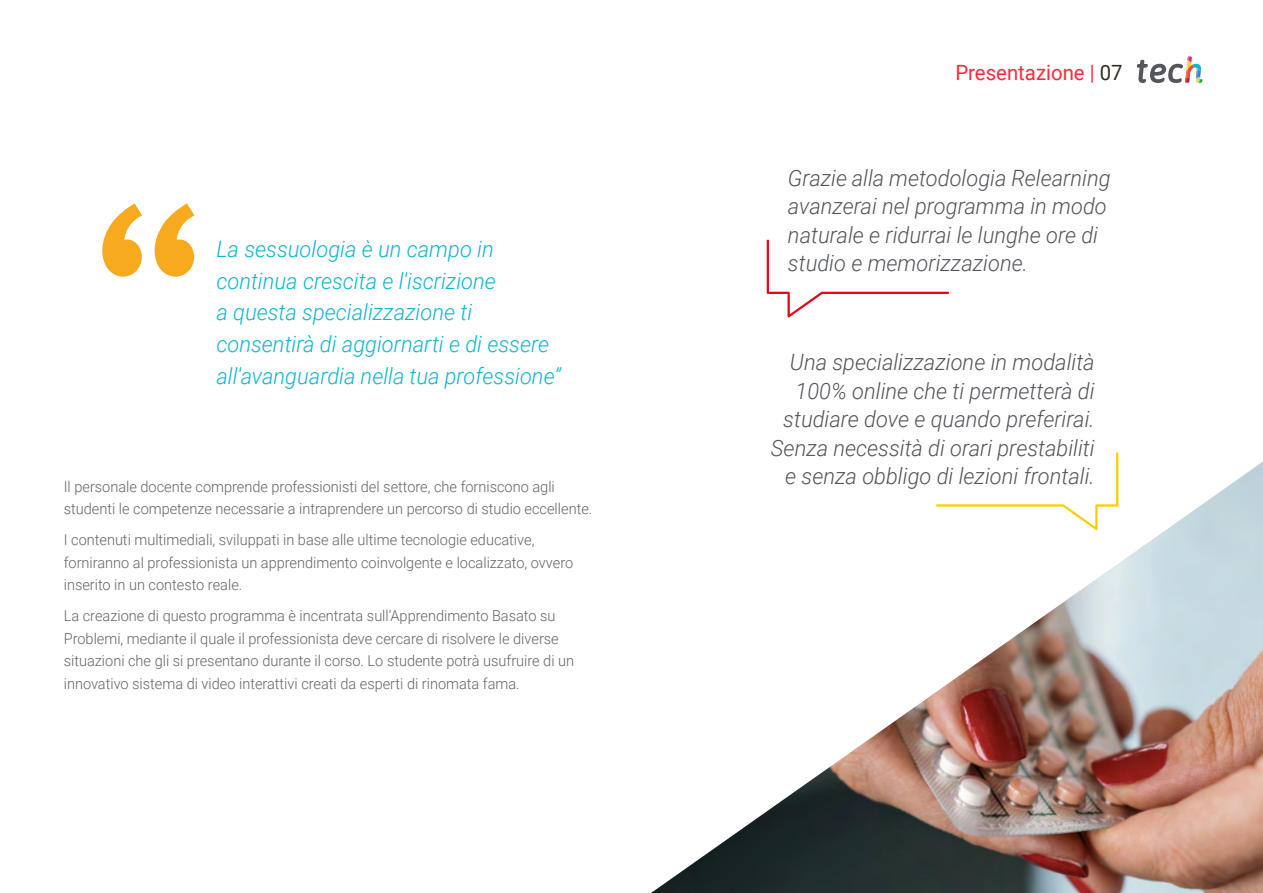
<style>
.page{position:relative;width:1263px;height:893px;background:#fff}
.page>*{position:absolute;margin:0;border:0;box-sizing:border-box;transform-origin:0 0}
.t1{font:italic 300 22.5px/28.5px "Roboto";color:#52555b}
.t2{font:italic 300 22.5px/31.5px "Roboto";color:#0fb6cf}
.t3{font:21px "Roboto";color:#ff293a}
.t4{font:300 15px/22.5px "Roboto";color:#61646a}
.s1{color:#312e20}
</style>
<div class="page">
<svg style="left:102px;top:203px;width:92px;height:74px"></svg>
<img style="left:651px;top:461px;width:612px;height:432px">
<svg style="left:766px;top:239px;width:183px;height:79px"></svg>
<svg style="left:1137px;top:56px;width:65px;height:27px"></svg>
<svg style="left:934px;top:452px;width:185px;height:81px"></svg>
<h1 class="t2" style="left:216px;top:233px;width:346px">La sessuologia è un campo in continua crescita e l'iscrizione<br>a questa specializzazione ti consentirà di aggiornarti e di essere all'avanguardia nella tua professione”</h1>
<p class="t4" style="left:64px;top:475px;width:530px">Il personale docente comprende professionisti del settore, che forniscono agli studenti le competenze necessarie a intraprendere un percorso di studio eccellente.</p>
<p class="t4" style="left:64px;top:528px;width:511px">I contenuti multimediali, sviluppati in base alle ultime tecnologie educative, forniranno al professionista un apprendimento coinvolgente e localizzato, ovvero inserito in un contesto reale.</p>
<p class="t4" style="left:64px;top:604px;width:512px">La creazione di questo programma è incentrata sull’Apprendimento Basato su Problemi, mediante il quale il professionista deve cercare di risolvere le diverse situazioni che gli si presentano durante il corso. Lo studente potrà usufruire di un innovativo sistema di video interattivi creati da esperti di rinomata fama.</p>
<h2 class="t3" style="left:955px;top:57px;width:169px">Presentazione | <span class="s1">07</span></h2>
<h1 class="t1" style="left:788px;top:162px;width:324px">Grazie alla metodologia Relearning avanzerai nel programma in modo naturale e ridurrai le lunghe ore di studio e memorizzazione.</h1>
<h1 class="t1" style="left:771px;top:347px;width:325px;text-align:right">Una specializzazione in modalità 100% online che ti permetterà di studiare dove e quando preferirai.<br>Senza necessità di orari prestabiliti e senza obbligo di lezioni frontali.</h1>
</div>
